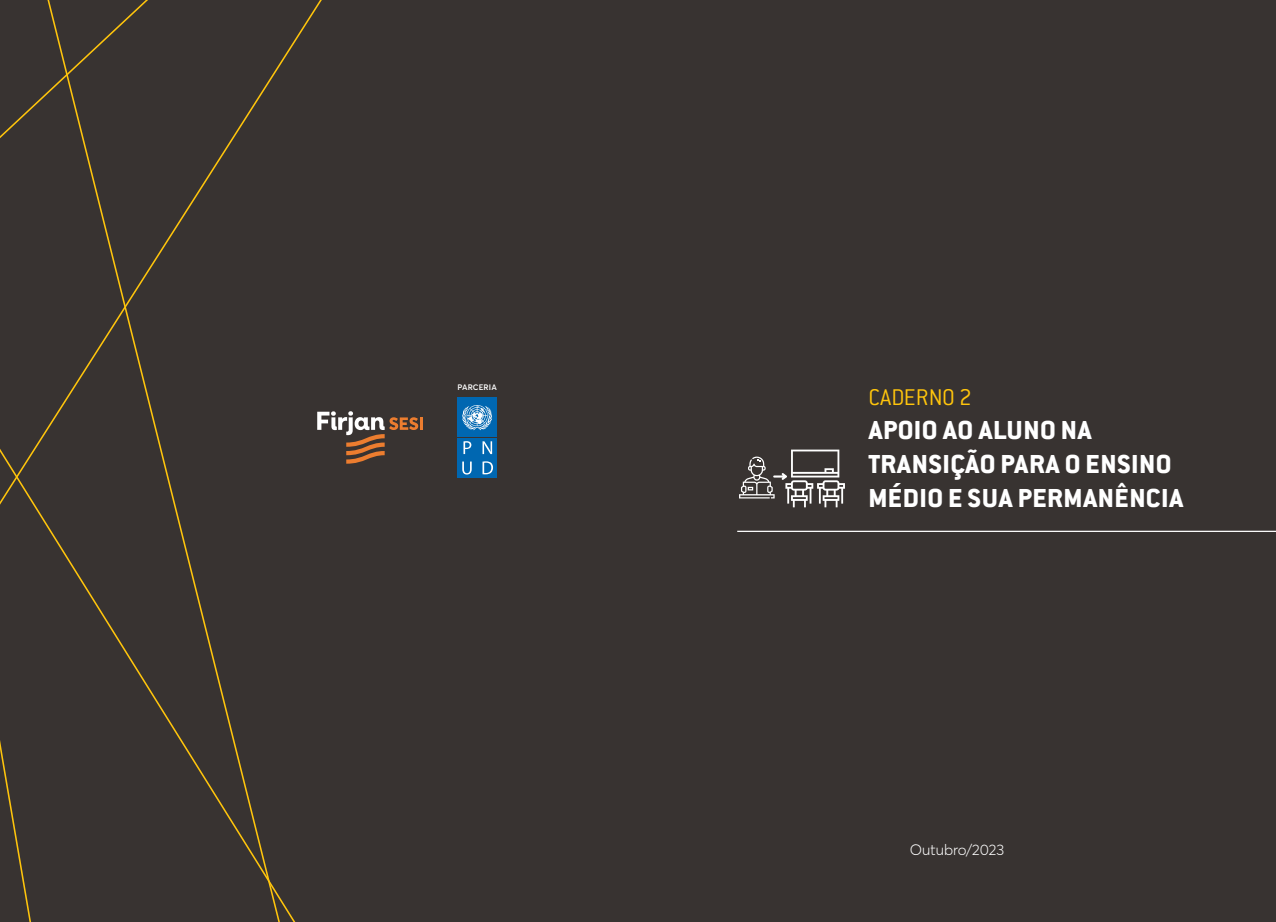
<style>
.page{position:relative;width:1276px;height:922px;background:#fff}
.page>*{position:absolute;margin:0;border:0;box-sizing:border-box;transform-origin:0 0}
.t1{font:700 28.62px/34.2px "Conduit ITC Extra";letter-spacing:.015em;color:#fff}
.t2{font:25px "Conduit ITC Light";color:#ffc50c}
.t3{font:300 15px "Averta";color:#fff}
.t4{font:600 7.88px "Averta";letter-spacing:.015em;color:#fff}
</style>
<div class="page">
<div style="left:0;top:0;width:1276px;height:921px;background:#383331"></div>
<hr style="left:737px;top:530px;width:539px;height:2px;background:#fff">
<svg style="left:739px;top:449px;width:106px;height:58px"></svg>
<div style="left:457px;top:438px;width:19px;height:19px;background:#0067b1"></div>
<svg style="left:463px;top:441px;width:8px;height:13px"></svg>
<div style="left:478px;top:438px;width:19px;height:19px;background:#0067b1"></div>
<svg style="left:482px;top:441px;width:10px;height:13px"></svg>
<div style="left:457px;top:458px;width:19px;height:19px;background:#0067b1"></div>
<svg style="left:462px;top:461px;width:10px;height:13px"></svg>
<div style="left:478px;top:458px;width:19px;height:19px;background:#0067b1"></div>
<svg style="left:482px;top:461px;width:11px;height:13px"></svg>
<div style="left:457px;top:397px;width:40px;height:40px;background:#0067b1"></div>
<svg style="left:462px;top:405px;width:30px;height:25px"></svg>
<svg style="left:359px;top:417px;width:64px;height:45px"></svg>
<svg style="left:0;top:0;width:322px;height:360px"></svg>
<svg style="left:0;top:268px;width:35px;height:92px"></svg>
<svg style="left:0;top:360px;width:359px;height:561px"></svg>
<p class="t4" style="left:457px;top:381px;width:41px">PARCERIA</p>
<p class="t2" style="left:868px;top:382px;width:105px">CADERNO 2</p>
<p class="t1" style="left:868px;top:412px;width:316px">APOIO AO ALUNO NA<br>TRANSIÇÃO PARA O ENSINO<br>MÉDIO E SUA PERMANÊNCIA</p>
<p class="t3" style="left:910px;top:839px;width:96px">Outubro/2023</p>
</div>
